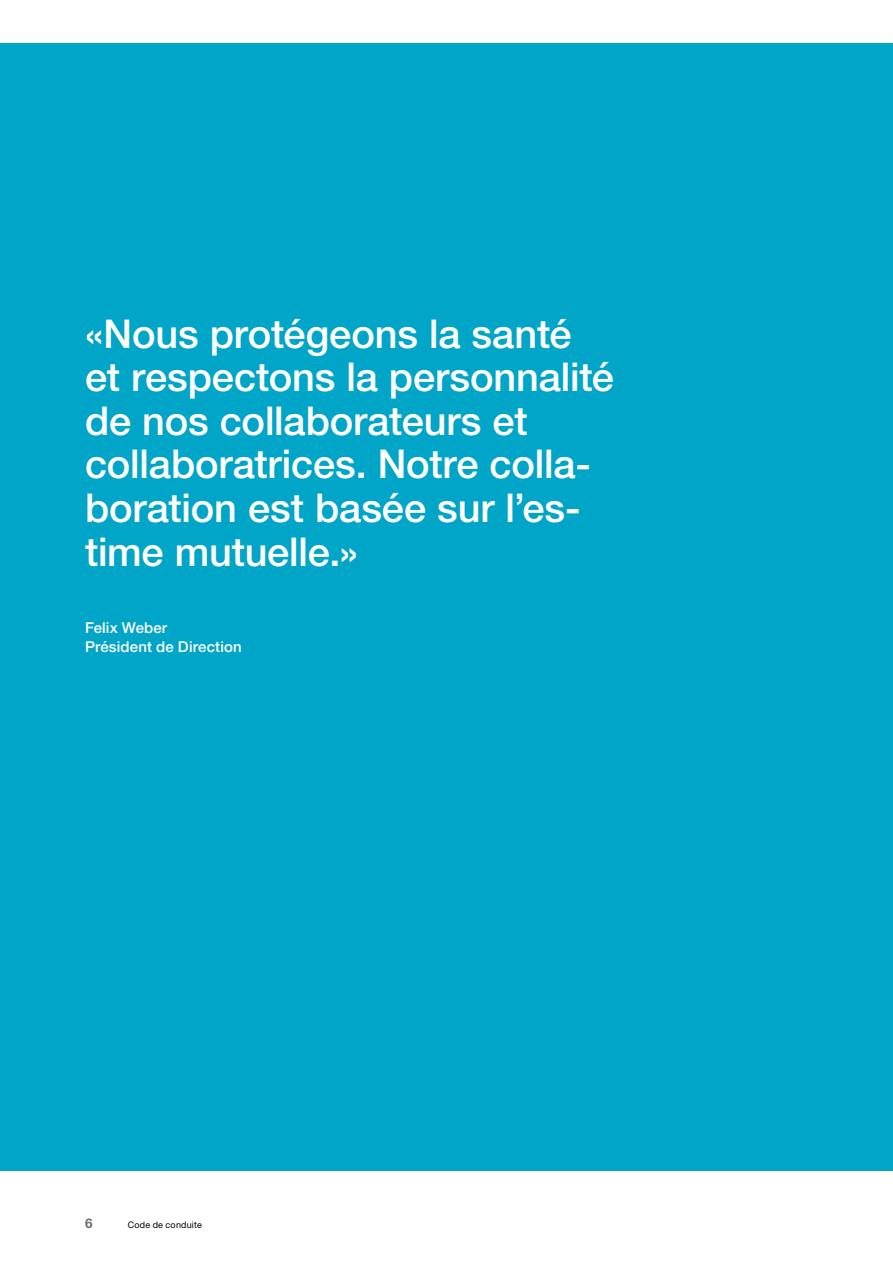
<style>
.page{position:relative;width:893px;height:1263px;background:#fff}
.page>*{position:absolute;margin:0;border:0;box-sizing:border-box;transform-origin:0 0}
.t1{font:500 39.75px/43.5px "Helvetica Neue LT Std";letter-spacing:-.005em;color:#fff}
.t2{font:500 15px/19.2px "Helvetica Neue LT Std";letter-spacing:.01em;color:#fff}
.t3{font:700 13.5px "Helvetica Neue LT Std";color:#706f6f}
.t4{font:9px "Helvetica Neue LT Std";letter-spacing:.02em;color:#000}
</style>
<div class="page">
<div style="left:0;top:43px;width:893px;height:1127px;background:#00a5c8"></div>
<p class="t1" style="left:85px;top:311px;width:530px">«Nous protégeons la santé et respectons la personnalité de nos collaborateurs et collaboratrices. Notre colla&shy;boration est basée sur l’es&shy;time mutuelle.»</p>
<p class="t2" style="left:85px;top:618px;width:158px">Felix Weber<br>Président de Direction</p>
<p class="t3" style="left:85px;top:1215px;width:9px">6</p>
<p class="t4" style="left:128px;top:1219px;width:76px">Code de conduite</p>
</div>
